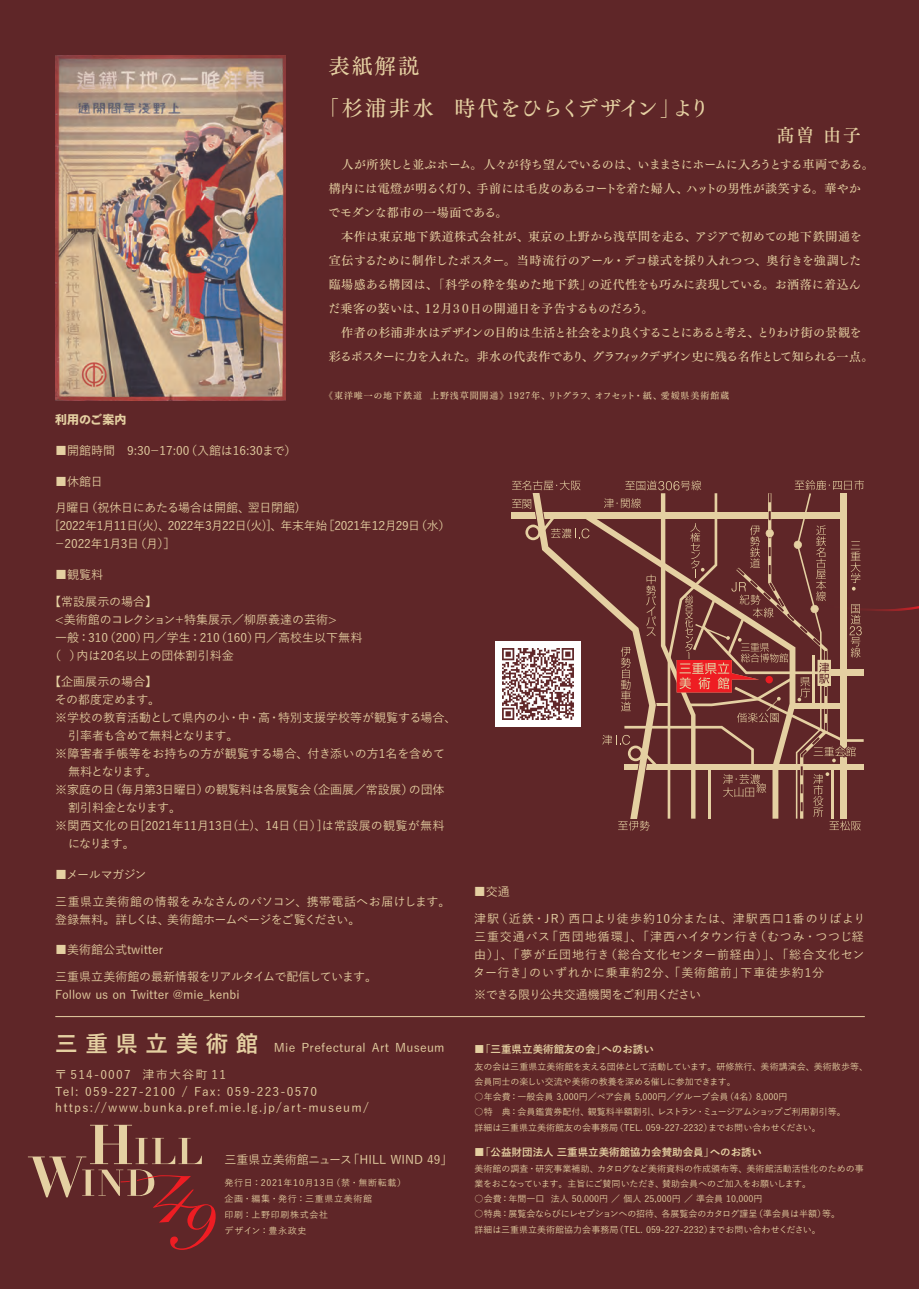
<style>
.page{position:relative;width:919px;height:1289px;background:#fff}
.page>*{position:absolute;margin:0;border:0;box-sizing:border-box;transform-origin:0 0}
.t1{font:22.5px "SK Yu Gothic Std B";letter-spacing:.335em;color:#e5d0a2}
.t2{font:21px/41.7px "Tsuku Min Pro D";letter-spacing:.07em;color:#e5d0a2}
.t3{font:18px "Tsuku Min Pro D";color:#e5d0a2}
.t4{font:12px/18px "SK Yu Gothic Std M";color:#e5d0a2}
.t5{font:12px/24px "Tsuku Min Pro D";letter-spacing:-.01em;color:#e5d0a2}
.t6{font:12px/18px "SK Yu Gothic Std M";letter-spacing:.07em;color:#e5d0a2}
.t7{font:12px/16.5px "SK Yu Gothic Std M";letter-spacing:.1em;color:#e5d0a2}
.t8{font:12px/18px "SK Yu Gothic Std M";letter-spacing:-.025em;color:#e5d0a2}
.t9{font:12px "SK Yu Gothic Std M";letter-spacing:-.065em;color:#e5d0a2}
.t10{font:12px "SK Yu Gothic Std M";letter-spacing:.025em;color:#e5d0a2}
.t11{font:12px "SK Yu Gothic Std M";letter-spacing:-.07em;color:#e5d0a2}
.t12{font:12px "SK Yu Gothic Std M";letter-spacing:-.04em;color:#e5d0a2}
.t13{font:12px "SK Yu Gothic Std M";letter-spacing:-.1em;color:#e5d0a2}
.t14{font:12px "SK Yu Gothic Std E";color:#e5d0a2}
.t15{font:10.5px "SK Yu Gothic Std B";color:#e5d0a2}
.t16{font:9px/15.1px "SK Yu Gothic Std M";color:#e5d0a2}
.t17{font:9px/15.9px "SK Yu Gothic Std M";letter-spacing:.075em;color:#e5d0a2}
.t18{font:9px "Tsuku Min Pro D";letter-spacing:.1em;color:#e5d0a2}
</style>
<div class="page">
<div style="left:0;top:0;width:918px;height:1288px;background:#5f2628"></div>
<hr style="left:55px;top:1016px;width:809px;height:1px;background:#e5d0a2">
<svg style="left:28px;top:1124px;width:188px;height:125px"></svg>
<img style="left:55px;top:55px;width:231px;height:345px">
<svg style="left:512px;top:480px;width:406px;height:350px"></svg>
<img style="left:495px;top:641px;width:85px;height:85px">
<h2 class="t2" style="left:318px;top:43px;width:393px;text-indent:10px">表紙解説<br>「杉浦非水 時代をひらくデザイン」より</h2>
<h3 class="t3" style="left:776px;top:119px;width:86px">髙曽 由子</h3>
<p class="t5" style="left:328px;top:151px;width:547px">　人が所狭しと並ぶホーム。人々が待ち望んでいるのは、いままさにホームに入ろうとする車両である。構内には電燈が明るく灯り、手前には毛皮のあるコートを着た婦人、ハットの男性が談笑する。華やかでモダンな都市の一場面である。<br>　本作は東京地下鉄道株式会社が、東京の上野から浅草間を走る、アジアで初めての地下鉄開通を宣伝するために制作したポスター。当時流行のアール・デコ様式を採り入れつつ、奥行きを強調した臨場感ある構図は、「科学の粋を集めた地下鉄」の近代性をも巧みに表現している。お洒落に着込んだ乗客の装いは、１２月３０日の開通日を予告するものだろう。<br>　作者の杉浦非水はデザインの目的は生活と社会をより良くすることにあると考え、とりわけ街の景観を彩るポスターに力を入れた。非水の代表作であり、グラフィックデザイン史に残る名作として知られる一点。</p>
<p class="t14" style="left:55px;top:410px;width:73px">利用のご案内</p>
<p class="t4" style="left:55px;top:441px;width:243px">■開館時間　9:30−17:00（入館は16:30まで）</p>
<p class="t18" style="left:324px;top:388px;width:406px">《東洋唯一の地下鉄道 上野浅草間開通》1927年、リトグラフ、オフセット・紙、愛媛県美術館蔵</p>
<p class="t4" style="left:55px;top:471px;width:61px">■休館日　</p>
<p class="t8" style="left:54px;top:498px;width:398px">月曜日（祝休日にあたる場合は開館、翌日閉館)<br>[2022年1月11日(火)、2022年3月22日(火)]、年末年始［2021年１２月29日（水）－2022年1月3日（月）］</p>
<p class="t4" style="left:55px;top:565px;width:49px">■観覧料</p>
<p class="t4" style="left:49px;top:591px;width:109px">【常設展示の場合】</p>
<p class="t4" style="left:55px;top:609px;width:283px">&lt;美術館のコレクション＋特集展示／柳原義達の芸術&gt;</p>
<p class="t4" style="left:55px;top:627px;width:308px">一般：310（200）円／学生：210（160）円／高校生以下無料</p>
<p class="t4" style="left:49px;top:645px;width:186px">（ ）内は20名以上の団体割引料金</p>
<p class="t4" style="left:49px;top:672px;width:109px">【企画展示の場合】</p>
<p class="t4" style="left:55px;top:690px;width:107px">その都度定めます。</p>
<p class="t4" style="left:55px;top:708px;width:403px">※学校の教育活動として県内の小・中・高・特別支援学校等が観覧する場合、</p>
<p class="t9" style="left:68px;top:727px;width:172px">引率者も含めて無料となります。</p>
<p class="t4" style="left:55px;top:744px;width:391px">※障害者手帳等をお持ちの方が観覧する場合、付き添いの方1名を含めて</p>
<p class="t13" style="left:68px;top:763px;width:91px">無料となります。</p>
<p class="t4" style="left:55px;top:780px;width:391px">※家庭の日（毎月第3日曜日）の観覧料は各展覧会（企画展／常設展）の団体</p>
<p class="t11" style="left:68px;top:799px;width:115px">割引料金となります。</p>
<p class="t4" style="left:55px;top:816px;width:391px">※関西文化の日[2021年11月13日(土)、14日（日）]は常設展の観覧が無料</p>
<p class="t4" style="left:68px;top:834px;width:68px">になります。</p>
<p class="t12" style="left:55px;top:865px;width:104px">■メールマガジン　</p>
<p class="t4" style="left:55px;top:891px;width:396px">三重県立美術館の情報をみなさんのパソコン、携帯電話へお届けします。登録無料。詳しくは、美術館ホームページをご覧ください。</p>
<p class="t4" style="left:55px;top:940px;width:110px">■美術館公式twitter</p>
<p class="t4" style="left:55px;top:966px;width:323px">三重県立美術館の最新情報をリアルタイムで配信しています。<br>Follow us on Twitter @mie_kenbi</p>
<h1 class="t1" style="left:55px;top:1027px;width:204px">三重県立美術館</h1>
<p class="t10" style="left:274px;top:1039px;width:172px">Mie Prefectural Art Museum</p>
<p class="t7" style="left:55px;top:1065px;width:315px">〒 514-0007 津市大谷町 11<br>Tel: 059-227-2100 / Fax: 059-223-0570 https://www.bunka.pref.mie.lg.jp/art-museum/</p>
<p class="t4" style="left:225px;top:1149px;width:229px">三重県立美術館ニュース「HILL WIND 49」</p>
<p class="t17" style="left:224px;top:1174px;width:183px">発行日：2021年１０月１３日（禁・無断転載）企画・編集・発行：三重県立美術館<br>印刷：上野印刷株式会社<br>デザイン：豊永政史</p>
<p class="t4" style="left:474px;top:881px;width:37px">■交通</p>
<p class="t6" style="left:473px;top:908px;width:393px">津駅（近鉄・ＪＲ）西口より徒歩約10分または、津駅西口1番のりばより三重交通バス「西団地循環」、「津西ハイタウン行き（むつみ・つつじ経由）」、「夢が丘団地行き（総合文化センター前経由）」、「総合文化センター行き」のいずれかに乗車約2分、「美術館前」下車徒歩約1分</p>
<p class="t9" style="left:474px;top:985px;width:228px">※できる限り公共交通機関をご利用ください</p>
<p class="t15" style="left:474px;top:1041px;width:181px">■「三重県立美術館友の会」へのお誘い</p>
<p class="t16" style="left:474px;top:1058px;width:395px">友の会は三重県立美術館を支える団体として活動しています。研修旅行、美術講演会、美術散歩等、会員同士の楽しい交流や美術の教養を深める催しに参加できます。</p>
<p class="t16" style="left:474px;top:1088px;width:314px">○年会費：一般会員 3,000円／ペア会員 5,000円／グループ会員（４名）8,000円</p>
<p class="t16" style="left:474px;top:1103px;width:373px">○特　典：会員鑑賞券配付、観覧料半額割引、レストラン・ミュージアムショップご利用割引等。詳細は三重県立美術館友の会事務局（TEL. 059-227-2232）までお問い合わせください。</p>
<p class="t15" style="left:474px;top:1143px;width:289px">■「公益財団法人 三重県立美術館協力会賛助会員」へのお誘い</p>
<p class="t16" style="left:474px;top:1160px;width:391px">美術館の調査・研究事業補助、カタログなど美術資料の作成頒布等、美術館活動活性化のための事業をおこなっています。主旨にご賛同いただき、賛助会員へのご加入をお願いします。</p>
<p class="t16" style="left:474px;top:1190px;width:289px">○会費：年間一口 法人 50,000円 ／ 個人 25,000円 ／ 準会員 10,000円</p>
<p class="t16" style="left:474px;top:1205px;width:367px">○特典：展覧会ならびにレセプションへの招待、各展覧会のカタログ謹呈（準会員は半額）等。詳細は三重県立美術館協力会事務局（TEL. 059-227-2232）までお問い合わせください。</p>
</div>
